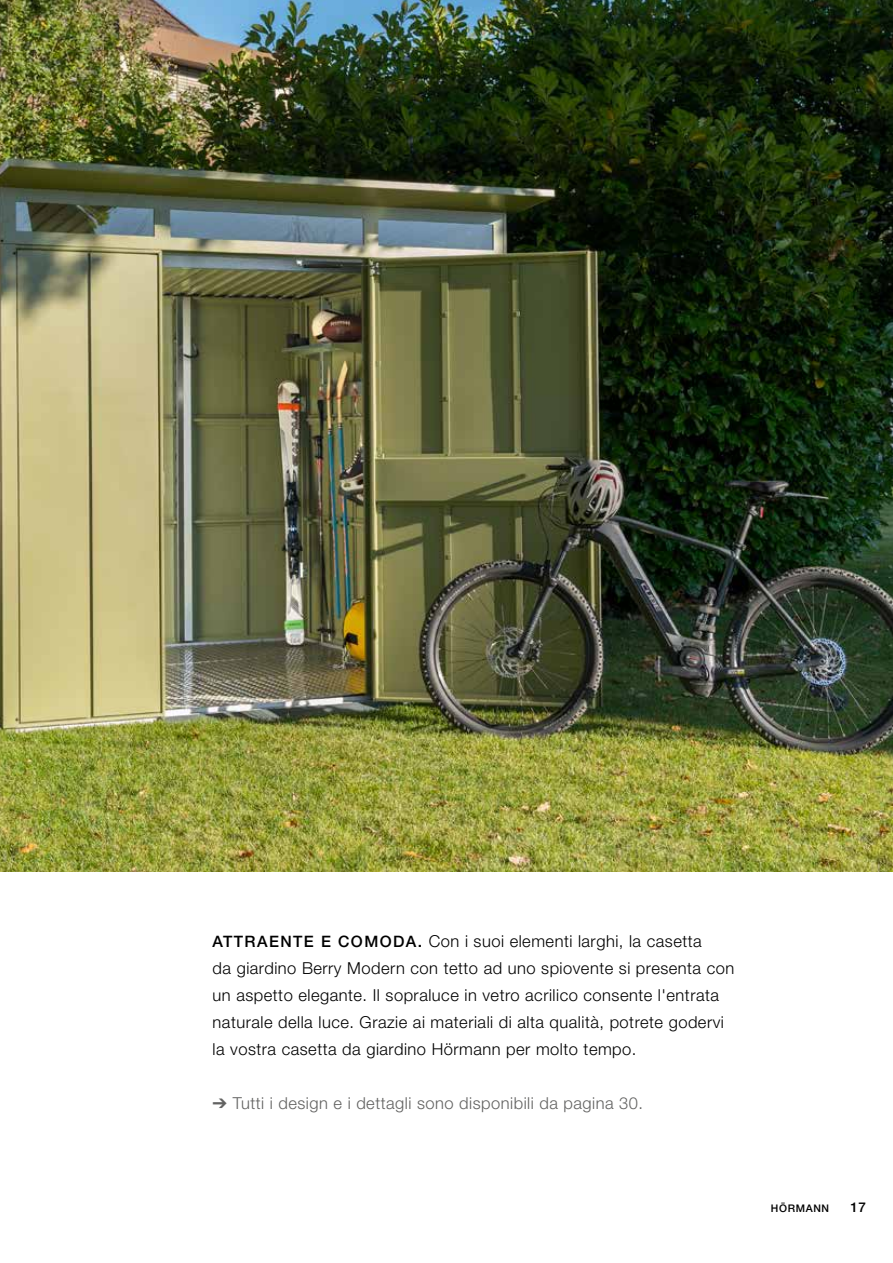
<style>
.page{position:relative;width:893px;height:1263px;background:#fff}
.page>*{position:absolute;margin:0;border:0;box-sizing:border-box;transform-origin:0 0}
.t1{font:300 16.5px/27px "Hoermann Helvetica Neue";letter-spacing:.03em;color:#000}
.t2{font:300 16.5px "Hoermann Helvetica Neue";letter-spacing:.03em;color:#626261}
.t3{font:500 13.5px "Hoermann Helvetica Neue";color:#000}
.t4{font:500 10.5px "Hoermann Helvetica Neue";letter-spacing:.06em;color:#000}
.s1{font-weight:500;font-size:15.75px}
</style>
<div class="page">
<img style="left:0;top:0;width:893px;height:872px">
<p class="t1" style="left:213px;top:927px;width:523px"><span class="s1">ATTRAENTE E COMODA.</span> Con i suoi elementi larghi, la casetta<br>da giardino Berry Modern con tetto ad uno spiovente si presenta con un aspetto elegante. Il sopraluce in vetro acrilico consente l'entrata naturale della luce. Grazie ai materiali di alta qualità, potrete godervi la vostra casetta da giardino Hörmann per molto tempo.</p>
<p class="t2" style="left:213px;top:1092px;width:432px">➔ Tutti i design e i dettagli sono disponibili da pagina 30.</p>
<p class="t4" style="left:771px;top:1201px;width:60px">HÖRMANN</p>
<p class="t3" style="left:850px;top:1198px;width:17px">17</p>
</div>
